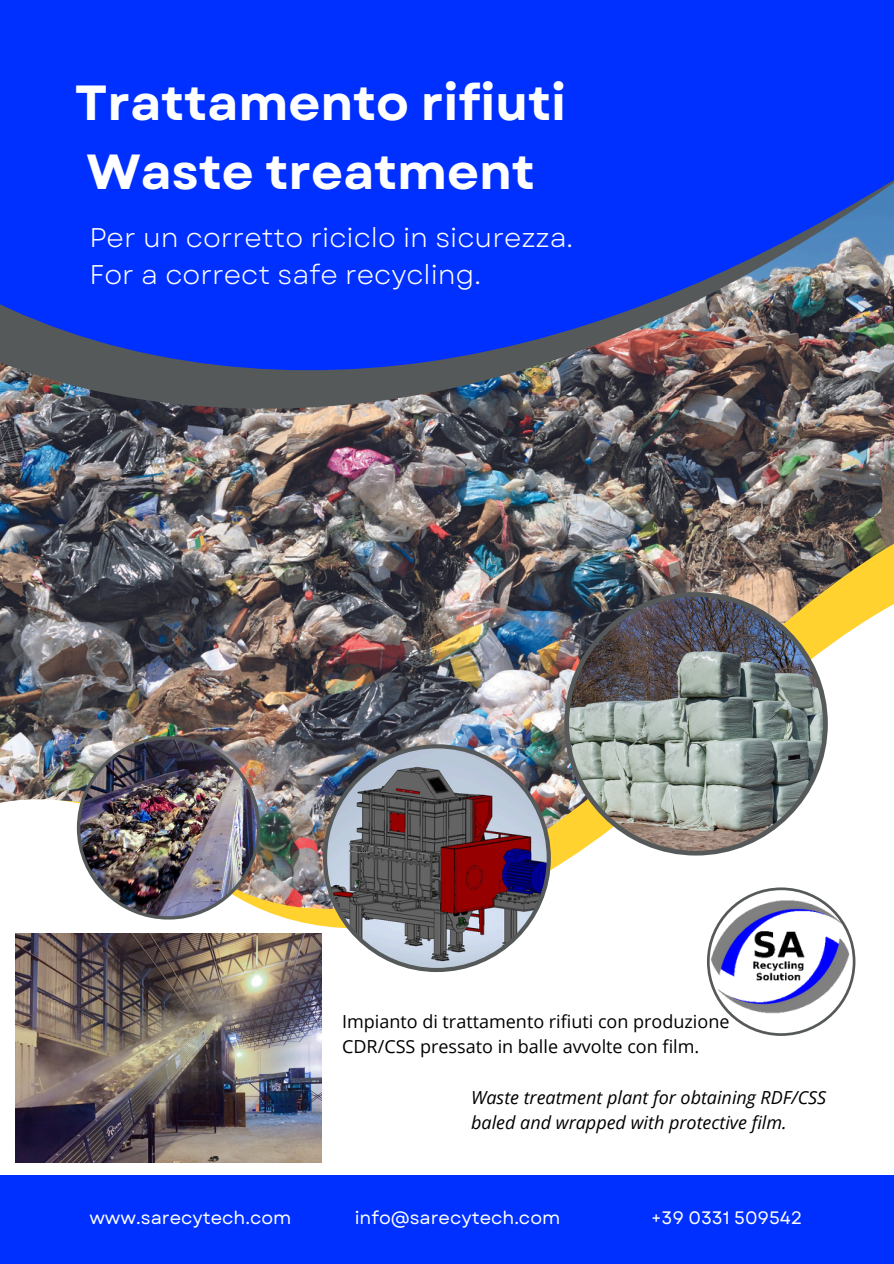
<style>
.page{position:relative;width:894px;height:1264px;background:#fff}
.page>*{position:absolute;margin:0;border:0;box-sizing:border-box;transform-origin:0 0}
.t1{font:700 49.2px/68.7px "Garet";color:#fff}
.t2{font:27px/37.2px "Garet";color:#fff}
.t3{font:18px "Open Sans";color:#000}
.t4{font:italic 18px/24.8px "Open Sans";color:#000}
.t5{font:18px "Garet";color:#feffff}
</style>
<div class="page">
<img style="left:0;top:423px;width:893px;height:91px">
<img style="left:0;top:384px;width:893px;height:39px">
<svg style="left:0;top:0;width:893px;height:384px;background:#1139e6"></svg>
<img style="left:0;top:514px;width:893px;height:64px">
<img style="left:0;top:578px;width:893px;height:585px">
<img style="left:564px;top:592px;width:263px;height:263px">
<img style="left:323px;top:744px;width:227px;height:228px">
<img style="left:77px;top:736px;width:183px;height:183px">
<div style="left:0;top:1174px;width:893px;height:89px;background:#0030ff"></div>
<svg style="left:706px;top:887px;width:149px;height:148px"></svg>
<img style="left:16px;top:933px;width:306px;height:229px">
<p class="t1" style="left:75px;top:69px;width:492px">Trattamento rifiuti<br>Waste treatment</p>
<p class="t2" style="left:89px;top:219px;width:485px">Per un corretto riciclo in sicurezza.<br>For a correct safe recycling.</p>
<p class="t3" style="left:342px;top:1008px;width:389px">Impianto di trattamento rifiuti con produzione</p>
<p class="t3" style="left:342px;top:1033px;width:358px">CDR/CSS pressato in balle avvolte con film.</p>
<p class="t4" style="left:471px;top:1084px;width:356px">Waste treatment plant for obtaining RDF/CSS baled and wrapped with protective film.</p>
<p class="t5" style="left:89px;top:1205px;width:203px">www.sarecytech.com</p>
<p class="t5" style="left:354px;top:1205px;width:207px">info@sarecytech.com</p>
<p class="t5" style="left:651px;top:1205px;width:153px">+39 0331 509542</p>
</div>
